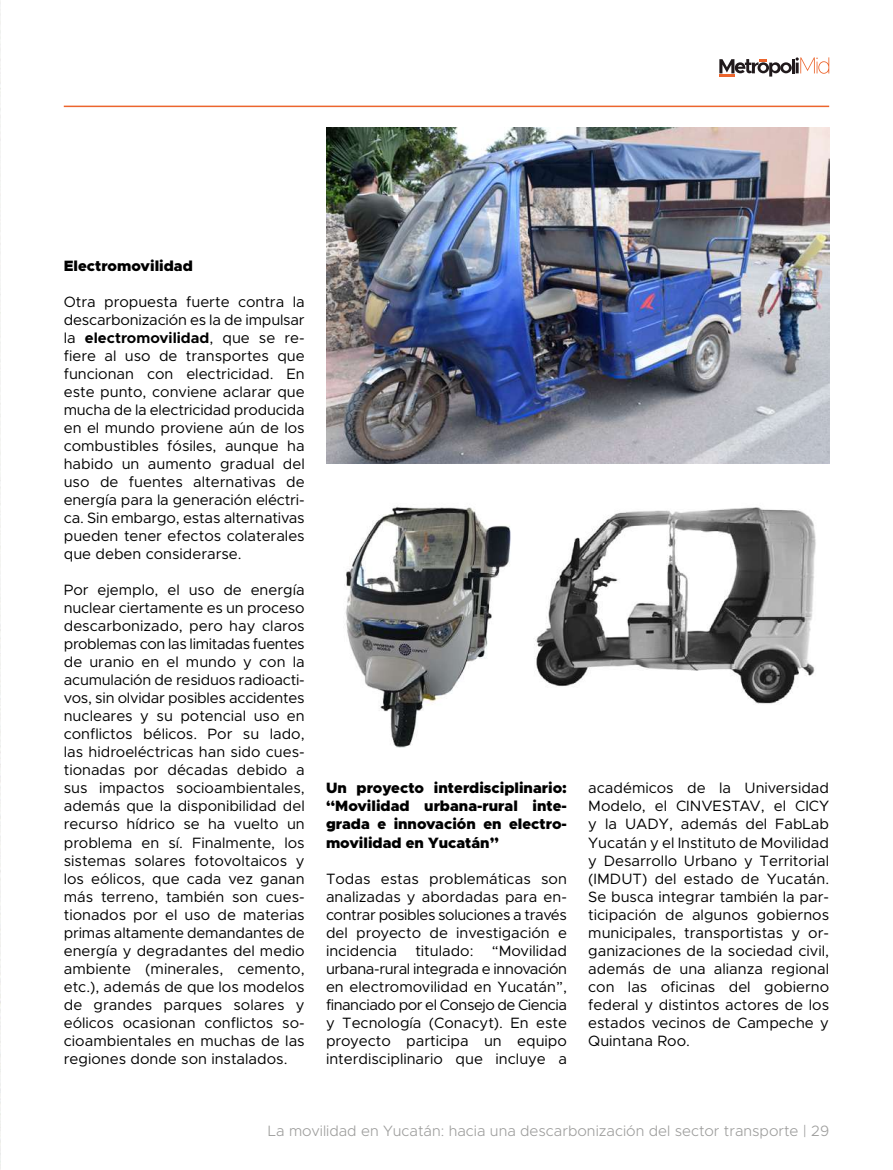
<style>
.page{position:relative;width:893px;height:1170px;background:#fff}
.page>*{position:absolute;margin:0;border:0;box-sizing:border-box;transform-origin:0 0}
.t1{font:15px/18px "Metropolis";color:#000;text-align:justify}
.t2{font:900 15px/18px "Metropolis";color:#000;text-align:justify}
.t3{font:300 15px "Metropolis";color:#9d9d9c}
.s1{font-weight:700}
</style>
<div class="page">
<svg style="left:719px;top:57px;width:110px;height:20px"></svg>
<hr style="left:64px;top:106px;width:765px;height:1px;background:#ec652d">
<img style="left:0;top:1px;width:1px;height:1168px">
<img style="left:344px;top:506px;width:472px;height:241px">
<img style="left:326px;top:128px;width:503px;height:335px">
<p class="t2" style="left:64px;top:257px;width:131px">Electromovilidad</p>
<p class="t1" style="left:64px;top:293px;width:242px">Otra propuesta fuerte contra la descarbonización es la de impulsar la <span class="s1">electromovilidad</span>, que se re&shy;fiere al uso de transportes que funcionan con electricidad. En este punto, conviene aclarar que mucha de la electricidad producida en el mundo proviene aún de los combustibles fósiles, aunque ha habido un aumento gradual del uso de fuentes alternativas de energía para la generación eléctri&shy;ca. Sin embargo, estas alternativas pueden tener efectos colaterales que deben considerarse.</p>
<p class="t1" style="left:64px;top:581px;width:242px">Por ejemplo, el uso de energía nuclear ciertamente es un proceso descarbonizado, pero hay claros problemas con las limitadas fuentes de uranio en el mundo y con la acumulación de residuos radioacti&shy;vos, sin olvidar posibles accidentes nucleares y su potencial uso en conflictos bélicos. Por su lado, las hidroeléctricas han sido cues&shy;tionadas por décadas debido a sus impactos socioambientales, además que la disponibilidad del recurso hídrico se ha vuelto un problema en sí. Finalmente, los sistemas solares fotovoltaicos y los eólicos, que cada vez ganan más terreno, también son cues&shy;tionados por el uso de materias primas altamente demandantes de energía y degradantes del medio ambiente (minerales, cemento, etc.), además de que los modelos de grandes parques solares y eólicos ocasionan conflictos so&shy;cioambientales en muchas de las regiones donde son instalados.</p>
<p class="t2" style="left:326px;top:779px;width:242px">Un proyecto interdisciplinario: “Movilidad urbana-rural inte&shy;grada e innovación en electro&shy;movilidad en Yucatán”</p>
<p class="t1" style="left:326px;top:869px;width:242px">Todas estas problemáticas son analizadas y abordadas para en&shy;contrar posibles soluciones a través del proyecto de investigación e incidencia titulado: “Movilidad urbana-rural integrada e innovación en electromovilidad en Yucatán”, financiado por el Consejo de Ciencia y Tecnología (Conacyt). En este proyecto participa un equipo interdisciplinario que incluye a</p>
<p class="t1" style="left:588px;top:779px;width:242px">académicos de la Universidad Modelo, el CINVESTAV, el CICY y la UADY, además del FabLab Yucatán y el Instituto de Movilidad y Desarrollo Urbano y Territorial (IMDUT) del estado de Yucatán.<br>Se busca integrar también la par&shy;ticipación de algunos gobiernos municipales, transportistas y or&shy;ganizaciones de la sociedad civil, además de una alianza regional con las oficinas del gobierno federal y distintos actores de los estados vecinos de Campeche y Quintana Roo.</p>
<p class="t3" style="left:268px;top:1121px;width:563px">La movilidad en Yucatán: hacia una descarbonización del sector transporte | 29</p>
</div>
